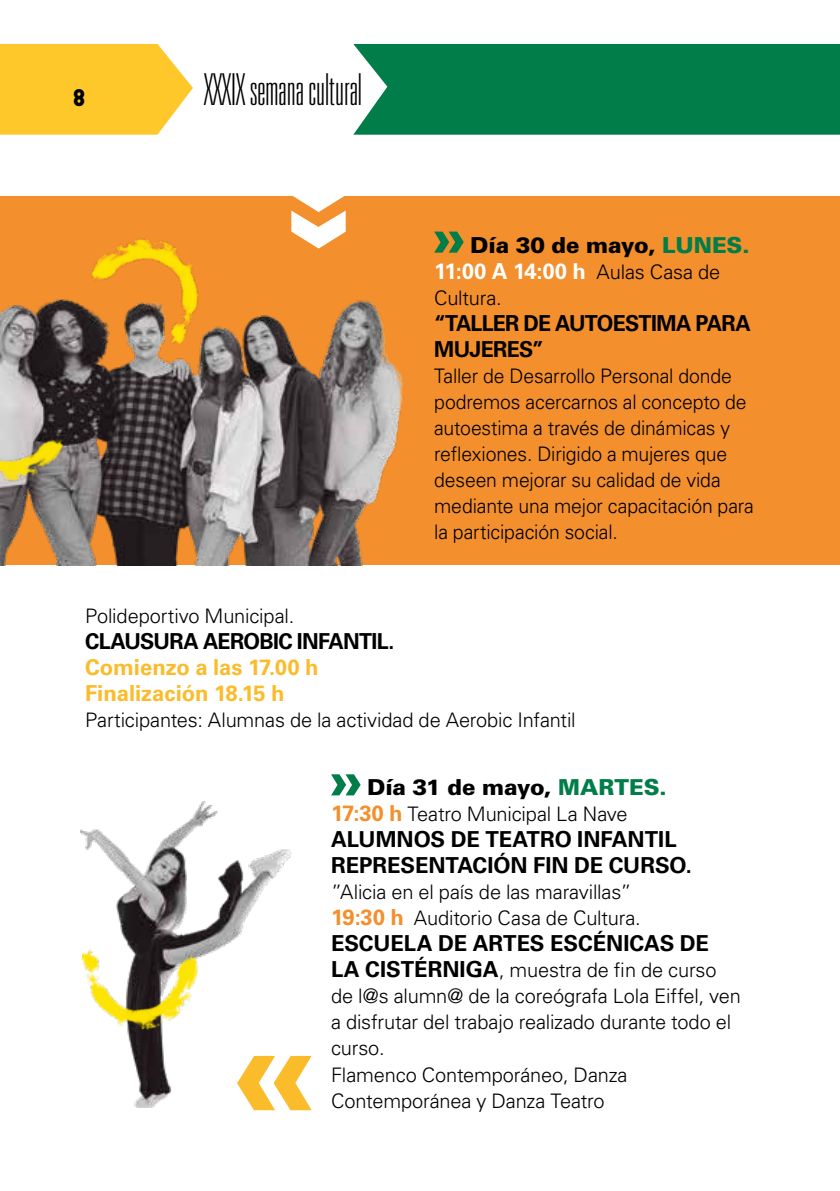
<style>
.page{position:relative;width:840px;height:1191px;background:#fff}
.page>*{position:absolute;margin:0;border:0;box-sizing:border-box;transform-origin:0 0}
.t1{font:100 ultra-condensed 44px "Univers LT";color:#000}
.t2{font:900 24px "Baron Neue";color:#000}
.t3{font:700 22px/26px "Univers LT";letter-spacing:-.01em;color:#000}
.t4{font:900 22px/26px "Univers LT";letter-spacing:-.005em;color:#000}
.t5{font:700 22px/26px "Univers LT";color:#fbbc2b}
.t6{font:700 22px/26px "Univers LT";letter-spacing:-.035em;color:#000}
.t7{font:700 22px "Univers LT";letter-spacing:-.03em;color:#000}
.t8{font:300 20px/26px "Univers LT";letter-spacing:-.01em;color:#000}
.s1{color:#007d49}
.s2{font-weight:700;color:#fff}
.s3{font-weight:300;font-size:20px}
.s4{font-weight:700;font-size:22px;color:#f38f2c}
.s5{font-weight:700;font-size:22px}
</style>
<div class="page">
<svg style="left:0;top:44px;width:193px;height:91px;background:#fecd3e"></svg>
<div style="left:353px;top:44px;width:486px;height:91px;background:#007d49"></div>
<div style="left:0;top:197px;width:839px;height:368px;background:#f38f2c"></div>
<svg style="left:434px;top:231px;width:29px;height:22px"></svg>
<img style="left:0;top:299px;width:404px;height:266px">
<svg style="left:291px;top:196px;width:54px;height:52px"></svg>
<img style="left:85px;top:238px;width:142px;height:121px">
<img style="left:0;top:369px;width:68px;height:135px">
<svg style="left:331px;top:774px;width:29px;height:21px"></svg>
<img style="left:80px;top:801px;width:211px;height:306px">
<img style="left:80px;top:930px;width:121px;height:111px">
<svg style="left:237px;top:1056px;width:74px;height:54px"></svg>
<p class="t2" style="left:73px;top:82px;width:13px">8</p>
<h1 class="t1" style="left:204px;top:65px;width:159px">XXXIX semana cultural</h1>
<p class="t4" style="left:434px;top:231px;width:317px;text-indent:36px">Día 30 de mayo, <span class="s1">LUNES.<br></span><span class="s2">11:00 A 14:00 h</span> <span class="s3">Aulas Casa de</span></p>
<p class="t8" style="left:434px;top:284px;width:69px">Cultura.</p>
<p class="t6" style="left:434px;top:310px;width:318px">“TALLER DE AUTOESTIMA PARA<br>MUJERES”</p>
<p class="t8" style="left:434px;top:362px;width:321px">Taller de Desarrollo Personal donde podremos acercarnos al concepto de autoestima a través de dinámicas y reflexiones. Dirigido a mujeres que deseen mejorar su calidad de vida mediante una mejor capacitación para la participación social.</p>
<p class="t8" style="left:85px;top:602px;width:210px">Polideportivo Municipal.</p>
<p class="t7" style="left:85px;top:628px;width:310px">CLAUSURA AEROBIC INFANTIL.</p>
<p class="t5" style="left:85px;top:654px;width:235px">Comienzo a las 17.00 h<br>Finalización 18.15 h</p>
<p class="t8" style="left:85px;top:706px;width:491px">Participantes: Alumnas de la actividad de Aerobic Infantil</p>
<p class="t4" style="left:367px;top:774px;width:301px">Día 31 de mayo, <span class="s1">MARTES.</span></p>
<p class="t8" style="left:331px;top:801px;width:298px"><span class="s4">17:30 h</span> Teatro Municipal La Nave</p>
<p class="t3" style="left:331px;top:827px;width:362px">ALUMNOS DE TEATRO INFANTIL<br>REPRESENTACIÓN FIN DE CURSO.</p>
<p class="t8" style="left:331px;top:879px;width:311px">”Alicia en el país de las maravillas”<br><span class="s4">19:30 h</span> Auditorio Casa de Cultura.</p>
<p class="t3" style="left:331px;top:931px;width:379px">ESCUELA DE ARTES ESCÉNICAS DE</p>
<p class="t8" style="left:331px;top:957px;width:411px"><span class="s5">LA CISTÉRNIGA</span>, muestra de fin de curso de l@s alumn@ de la coreógrafa Lola Eiffel, ven a disfrutar del trabajo realizado durante todo el curso.<br>Flamenco Contemporáneo, Danza Contemporánea y Danza Teatro</p>
</div>
